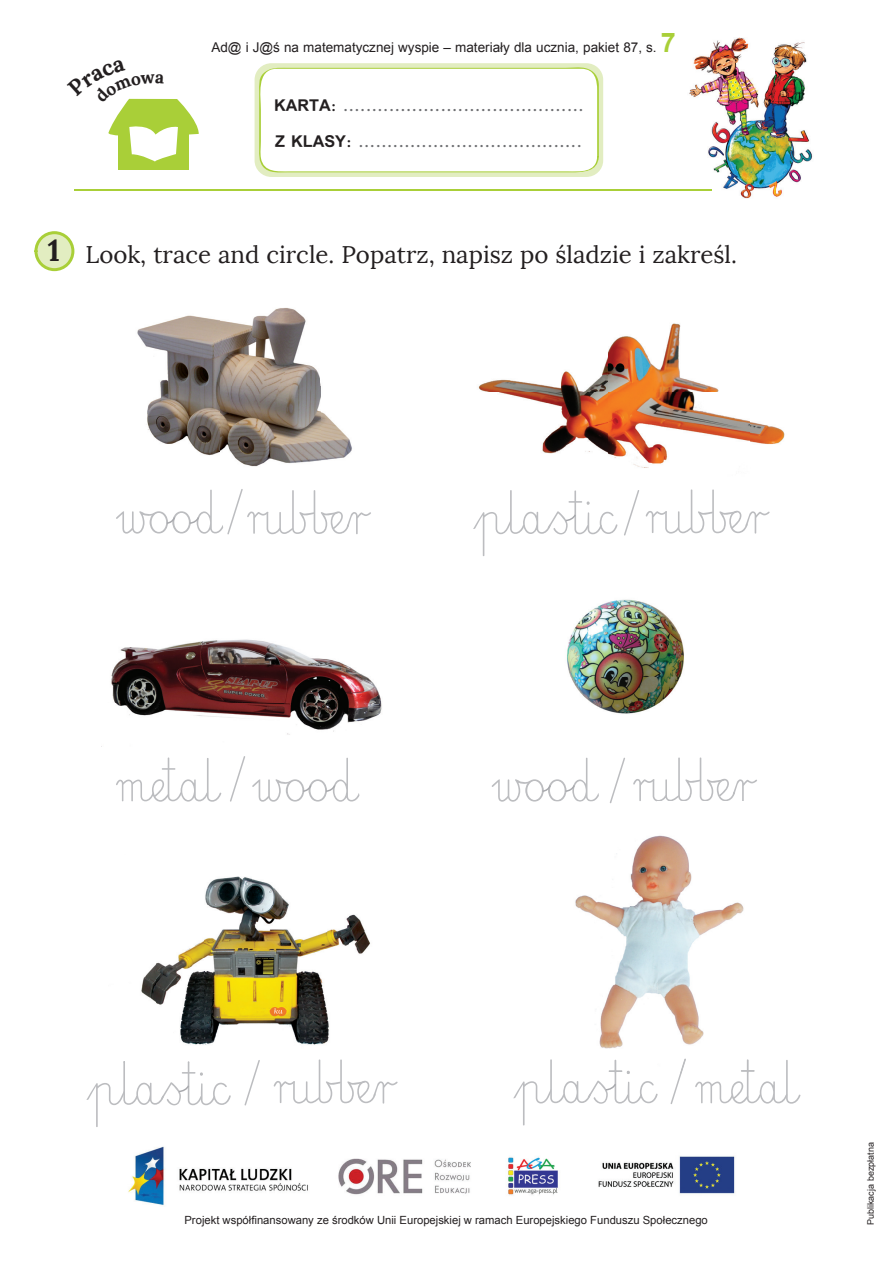
<style>
.page{position:relative;width:893px;height:1263px;background:#fff}
.page>*{position:absolute;margin:0;border:0;box-sizing:border-box;transform-origin:0 0}
.t1{font:24px "Lora";color:#231f20}
.t2{font:700 18px/35.2px "Simplified Arabic";color:#6c6d70}
.t3{font:13.5px "Arial";color:#231f20}
.t4{font:11.25px "Arial";color:#231f20}
.t5{font:9px "Arial";color:#231f20}
.s1{font-weight:700;font-size:27px;color:#a9cf38}
.s2{color:#231f20}
.s3{font-weight:700;font-size:30px}
</style>
<div class="page">
<hr style="left:74px;top:189px;width:638px;height:2px;background:#a9cf38">
<img style="left:689px;top:38px;width:124px;height:161px">
<img style="left:689px;top:189px;width:23px;height:2px">
<div style="left:255px;top:63px;width:348px;height:114px;background:#e2edc1;border-radius:17px"></div>
<div style="left:119px;top:117px;width:70px;height:53px;background:#a9cf38"></div>
<img style="left:128px;top:1146px;width:607px;height:60px">
<svg style="left:34px;top:231px;width:40px;height:40px"></svg>
<img style="left:478px;top:323px;width:307px;height:145px">
<img style="left:137px;top:308px;width:215px;height:159px">
<img style="left:101px;top:639px;width:281px;height:108px">
<img style="left:141px;top:876px;width:229px;height:169px">
<svg style="left:86px;top:1061px;width:145px;height:66px"></svg>
<svg style="left:473px;top:490px;width:144px;height:66px"></svg>
<svg style="left:116px;top:757px;width:105px;height:45px"></svg>
<svg style="left:646px;top:489px;width:124px;height:45px"></svg>
<svg style="left:252px;top:758px;width:107px;height:44px"></svg>
<svg style="left:633px;top:757px;width:124px;height:45px"></svg>
<svg style="left:274px;top:1059px;width:124px;height:44px"></svg>
<svg style="left:695px;top:1060px;width:105px;height:44px"></svg>
<svg style="left:116px;top:489px;width:255px;height:45px"></svg>
<svg style="left:624px;top:490px;width:15px;height:46px"></svg>
<svg style="left:230px;top:756px;width:15px;height:46px"></svg>
<svg style="left:244px;top:1060px;width:16px;height:45px"></svg>
<svg style="left:670px;top:1073px;width:12px;height:31px"></svg>
<img style="left:567px;top:599px;width:117px;height:115px">
<img style="left:575px;top:802px;width:186px;height:271px">
<svg style="left:492px;top:758px;width:107px;height:45px"></svg>
<img style="left:741px;top:1059px;width:14px;height:14px">
<svg style="left:513px;top:1059px;width:145px;height:66px"></svg>
<svg style="left:610px;top:758px;width:15px;height:45px"></svg>
<img style="left:680px;top:1058px;width:6px;height:15px">
<svg style="left:108px;top:98px;width:91px;height:63px"></svg>
<svg style="left:256px;top:67px;width:345px;height:107px;background:#fbfcf6"></svg>
<p class="t3" style="left:211px;top:38px;width:466px">Ad@ i J@ś na matematycznej wyspie – materiały dla ucznia, pakiet 87, s. <span class="s1">7</span></p>
<p class="t2" style="left:274px;top:88px;width:311px"><span class="s2">KARTA:</span> ..........................................<br><span class="s2">Z KLASY:</span> .......................................</p>
<h1 class="t1" style="left:48px;top:240px;width:691px"><span class="s3">1</span> Look, trace and circle. Popatrz, napisz po śladzie i zakreśl.</h1>
<p class="t4" style="left:184px;top:1212px;width:525px">Projekt współfinansowany ze środków Unii Europejskiej w ramach Europejskiego Funduszu Społecznego</p>
<p class="t5" style="left:864px;top:1225px;width:84px;rotate:-90deg">Publikacja bezpłatna</p>
</div>
